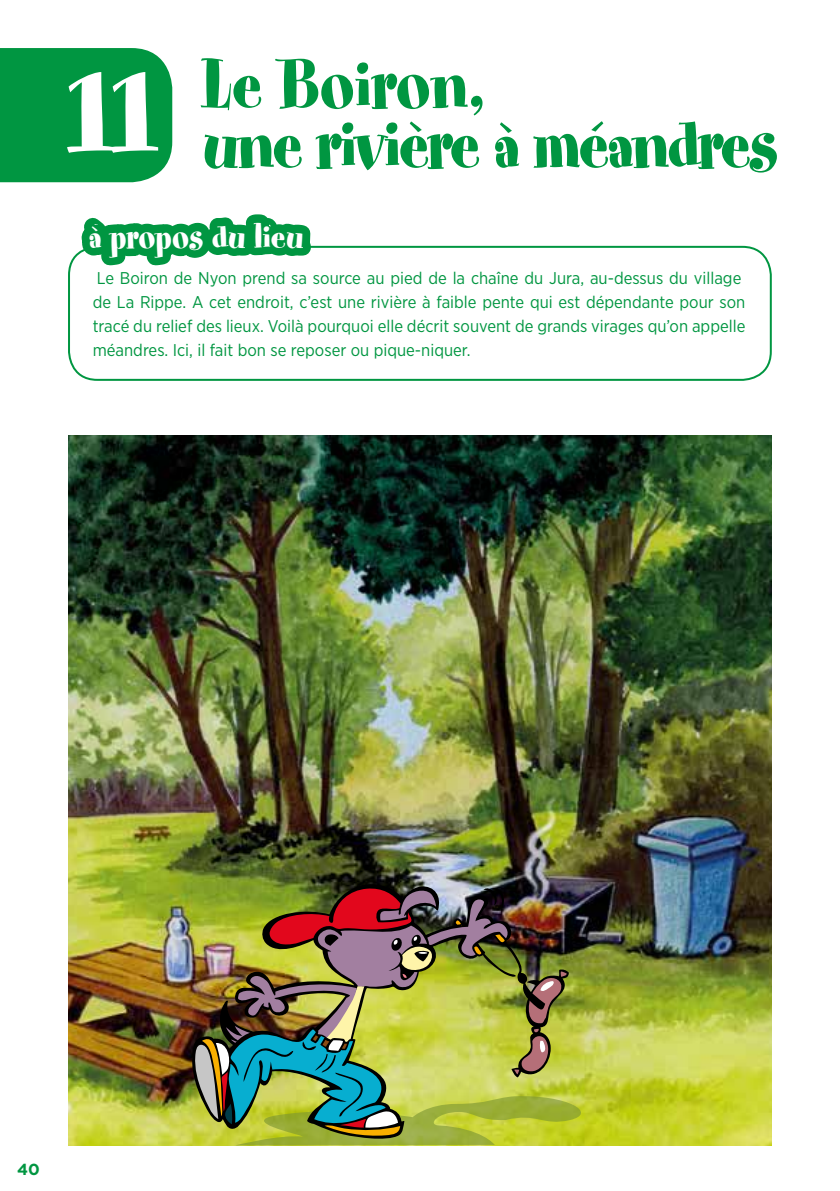
<style>
.page{position:relative;width:840px;height:1191px;background:#fff}
.page>*{position:absolute;margin:0;border:0;box-sizing:border-box;transform-origin:0 0}
.t1{font:78px/60px "Spumoni LP";letter-spacing:-.025em;color:#009641}
.t2{font:37.2px "Spumoni LP";color:#fff}
.t3{font:17px/24px "Gotham Narrow";color:#009641}
.t4{font:700 16px "Gotham";color:#009641}
</style>
<div class="page">
<div style="left:0;top:48px;width:172px;height:134px;background:#009641"></div>
<div style="left:68px;top:246px;width:703px;height:135px;border:2px solid #009641;border-radius:28px"></div>
<img style="left:68px;top:435px;width:703px;height:710px">
<img style="left:194px;top:883px;width:386px;height:262px">
<img style="left:68px;top:235px;width:56px;height:681px">
<svg style="left:82px;top:214px;width:237px;height:233px"></svg>
<h1 class="t1" style="left:68px;top:60px;width:711px;text-indent:134px">Le Boiron,<br><sup>11</sup> une rivière à méandres</h1>
<h2 class="t2" style="left:89px;top:217px;width:216px">à propos du lieu</h2>
<p class="t3" style="left:93px;top:266px;width:653px">Le Boiron de Nyon prend sa source au pied de la chaîne du Jura, au-dessus du village de La Rippe. A cet endroit, c’est une rivière à faible pente qui est dépendante pour son tracé du relief des lieux. Voilà pourquoi elle décrit souvent de grands virages qu’on appelle méandres. Ici, il fait bon se reposer ou pique-niquer.</p>
<p class="t4" style="left:17px;top:1160px;width:24px">40</p>
</div>
